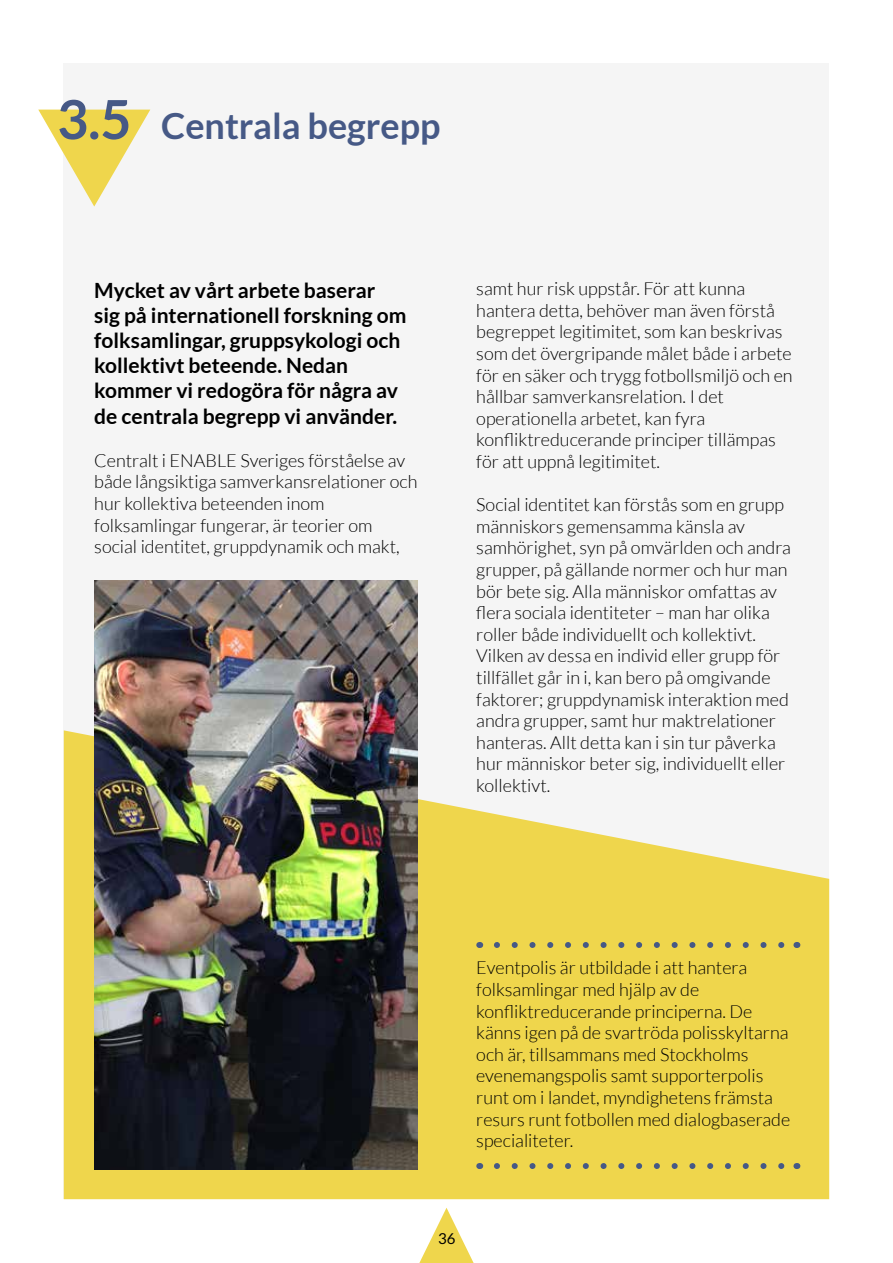
<style>
.page{position:relative;width:893px;height:1263px;background:#fff}
.page>*{position:absolute;margin:0;border:0;box-sizing:border-box;transform-origin:0 0}
.t1{font:700 36px "Lato";color:#465986}
.t2{font:700 21px/25.2px "Lato";color:#000}
.t3{font:300 18px/21.6px "Lato";color:#000}
.t4{font:15px "Lato";color:#000}
.s1{font-size:54px}
</style>
<div class="page">
<div style="left:64px;top:64px;width:765px;height:1135px;background:#f5f5f5"></div>
<svg style="left:64px;top:730px;width:765px;height:469px;fill:#efd64c"></svg>
<svg style="left:419px;top:1208px;width:55px;height:55px"></svg>
<svg style="left:38px;top:110px;width:112px;height:97px"></svg>
<svg style="left:497px;top:942px;width:291px;height:6px;background:#c2b55b"></svg>
<svg style="left:497px;top:1163px;width:291px;height:6px;background:#c2b55b"></svg>
<img style="left:94px;top:580px;width:323px;height:589px">
<h1 class="t1" style="left:57px;top:105px;width:385px"><span class="s1">3.5</span> Centrala begrepp</h1>
<p class="t2" style="left:94px;top:277px;width:314px">Mycket av vårt arbete baserar<br>sig på internationell forskning om folksamlingar, gruppsykologi och kollektivt beteende. Nedan kommer vi redogöra för några av de centrala begrepp vi använder.</p>
<p class="t3" style="left:94px;top:450px;width:325px">Centralt i ENABLE Sveriges förståelse av både långsiktiga samverkansrelationer och hur kollektiva beteenden inom folksamlingar fungerar, är teorier om social identitet, gruppdynamik och makt,</p>
<p class="t3" style="left:476px;top:278px;width:318px">samt hur risk uppstår. För att kunna hantera detta, behöver man även förstå begreppet legitimitet, som kan beskrivas som det övergripande målet både i arbete för en säker och trygg fotbollsmiljö och en hållbar samverkansrelation. I det operationella arbetet, kan fyra konfliktreducerande principer tillämpas för att uppnå legitimitet.</p>
<p class="t3" style="left:476px;top:494px;width:316px">Social identitet kan förstås som en grupp människors gemensamma känsla av samhörighet, syn på omvärlden och andra grupper, på gällande normer och hur man bör bete sig. Alla människor omfattas av flera sociala identiteter – man har olika roller både individuellt och kollektivt.<br>Vilken av dessa en individ eller grupp för tillfället går in i, kan bero på omgivande faktorer; gruppdynamisk interaktion med andra grupper, samt hur maktrelationer hanteras. Allt detta kan i sin tur påverka hur människor beter sig, individuellt eller kollektivt.</p>
<p class="t3" style="left:476px;top:957px;width:315px">Eventpolis är utbildade i att hantera folksamlingar med hjälp av de konfliktreducerande principerna. De känns igen på de svartröda polisskyltarna och är, tillsammans med Stockholms evenemangspolis samt supporterpolis runt om i landet, myndighetens främsta resurs runt fotbollen med dialogbaserade specialiteter.</p>
<p class="t4" style="left:438px;top:1230px;width:19px">36</p>
</div>
